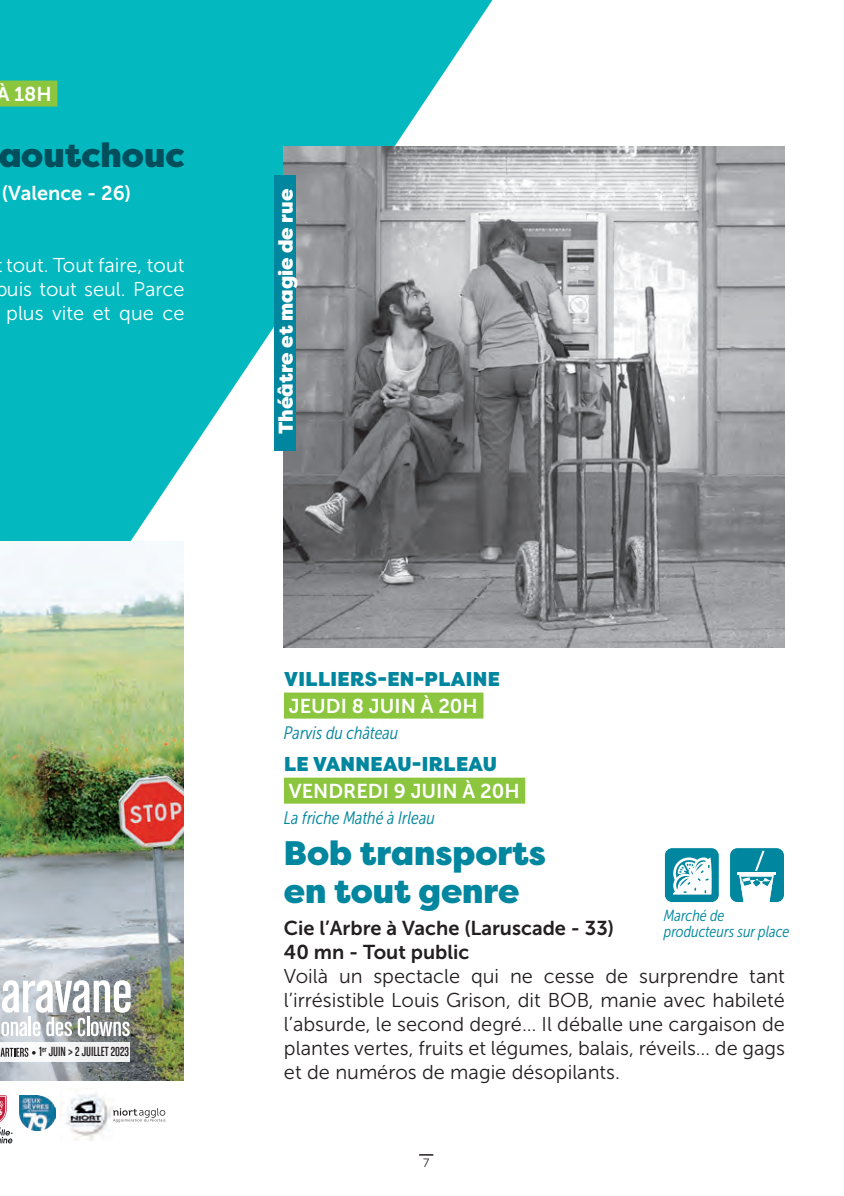
<style>
.page{position:relative;width:844px;height:1196px;background:#fff}
.page>*{position:absolute;margin:0;border:0;box-sizing:border-box;transform-origin:0 0}
.t1{font:900 34px/38px "Filson Pro";color:#00869e}
.t2{font:900 34px "Filson Pro";color:#014e5c}
.t3{font:20px/24px "Museo Sans 300";color:#231f20;text-align:justify}
.t4{font:20px/24px "Museo Sans 300";color:#fff;text-align:center}
.t5{font:20px "Museo Sans 700";color:#fff}
.t6{font:20px/24px "Museo Sans 700";color:#231f20}
.t7{font:900 20px "Filson Pro";letter-spacing:.02em;color:#00869e}
.t8{font:900 20px "Filson Pro";color:#fff}
.t9{font:italic 18px "Museo Sans Cond 300";color:#00869e}
.t10{font:italic 16px/16px "Museo Sans Cond 300";color:#00869e}
.t11{font:14px "Chalet Comprime Cologne Sixty";letter-spacing:-.005em;color:#231f20}
.t12{font:12px "Museo Sans 300";color:#231f20}
</style>
<div class="page">
<svg style="left:0;top:0;width:510px;height:719px;fill:#03b9bf"></svg>
<div style="left:0;top:81px;width:57px;height:26px;background:#8bc63e"></div>
<div style="left:284px;top:692px;width:199px;height:26px;background:#8bc63e"></div>
<div style="left:284px;top:777px;width:241px;height:26px;background:#8bc63e"></div>
<img style="left:0;top:541px;width:184px;height:539px">
<hr style="left:184px;top:541px;width:1px;height:621px;background:#fff">
<img style="left:65px;top:1088px;width:48px;height:52px">
<svg style="left:113px;top:1107px;width:52px;height:14px"></svg>
<svg style="left:0;top:1095px;width:13px;height:48px"></svg>
<img style="left:20px;top:1095px;width:35px;height:35px">
<svg style="left:1px;top:980px;width:130px;height:56px"></svg>
<div style="left:0;top:1041px;width:130px;height:20px;background:#f3f4f4"></div>
<svg style="left:0;top:1047px;width:36px;height:9px"></svg>
<img style="left:284px;top:147px;width:501px;height:500px">
<div style="left:274px;top:175px;width:22px;height:276px;background:#00869e"></div>
<svg style="left:731px;top:849px;width:52px;height:51px"></svg>
<hr style="left:737px;top:871px;width:39px;height:3px;background:#fff">
<div style="left:729px;top:847px;width:56px;height:55px;border:1px solid #fff;border-radius:8px"></div>
<svg style="left:666px;top:849px;width:53px;height:53px"></svg>
<div style="left:664px;top:847px;width:55px;height:55px;border:1px solid #fff;border-radius:8px"></div>
<svg style="left:419px;top:1154px;width:14px;height:1px"></svg>
<svg style="left:0;top:0;width:4px;height:4px"></svg>
<p class="t5" style="left:-4px;top:83px;width:57px">À 18H</p>
<h1 class="t2" style="left:-2px;top:134px;width:188px">aoutchouc</h1>
<p class="t5" style="left:2px;top:182px;width:131px">(Valence - 26)</p>
<p class="t4" style="left:-5px;top:253px;width:191px">tout. Tout faire, tout puis tout seul. Parce plus vite et que ce</p>
<p class="t8" style="left:273px;top:434px;width:247px;rotate:-90deg">Théâtre et magie de rue</p>
<p class="t11" style="left:39px;top:1043px;width:91px">1<sup>er</sup> JUIN &gt; 2 JUILLET 2023</p>
<p class="t7" style="left:284px;top:666px;width:217px">VILLIERS-EN-PLAINE</p>
<p class="t5" style="left:289px;top:694px;width:190px">JEUDI 8 JUIN À 20H</p>
<p class="t9" style="left:284px;top:722px;width:116px">Parvis du château</p>
<p class="t7" style="left:284px;top:751px;width:214px">LE VANNEAU-IRLEAU</p>
<p class="t5" style="left:289px;top:779px;width:232px">VENDREDI 9 JUIN À 20H</p>
<p class="t9" style="left:284px;top:807px;width:153px">La friche Mathé à Irleau</p>
<h1 class="t1" style="left:284px;top:834px;width:263px">Bob transports en tout genre</h1>
<p class="t6" style="left:284px;top:916px;width:331px">Cie l’Arbre à Vache (Laruscade - 33)<br>40 mn - Tout public</p>
<p class="t3" style="left:284px;top:964px;width:502px">Voilà un spectacle qui ne cesse de surprendre tant l’irrésistible Louis Grison, dit BOB, manie avec habileté l’absurde, le second degré… Il déballe une cargaison de plantes vertes, fruits et légumes, balais, réveils… de gags et de numéros de magie désopilants.</p>
<p class="t10" style="left:664px;top:907px;width:127px">Marché de producteurs sur place</p>
<p class="t12" style="left:423px;top:1156px;width:8px">7</p>
</div>
